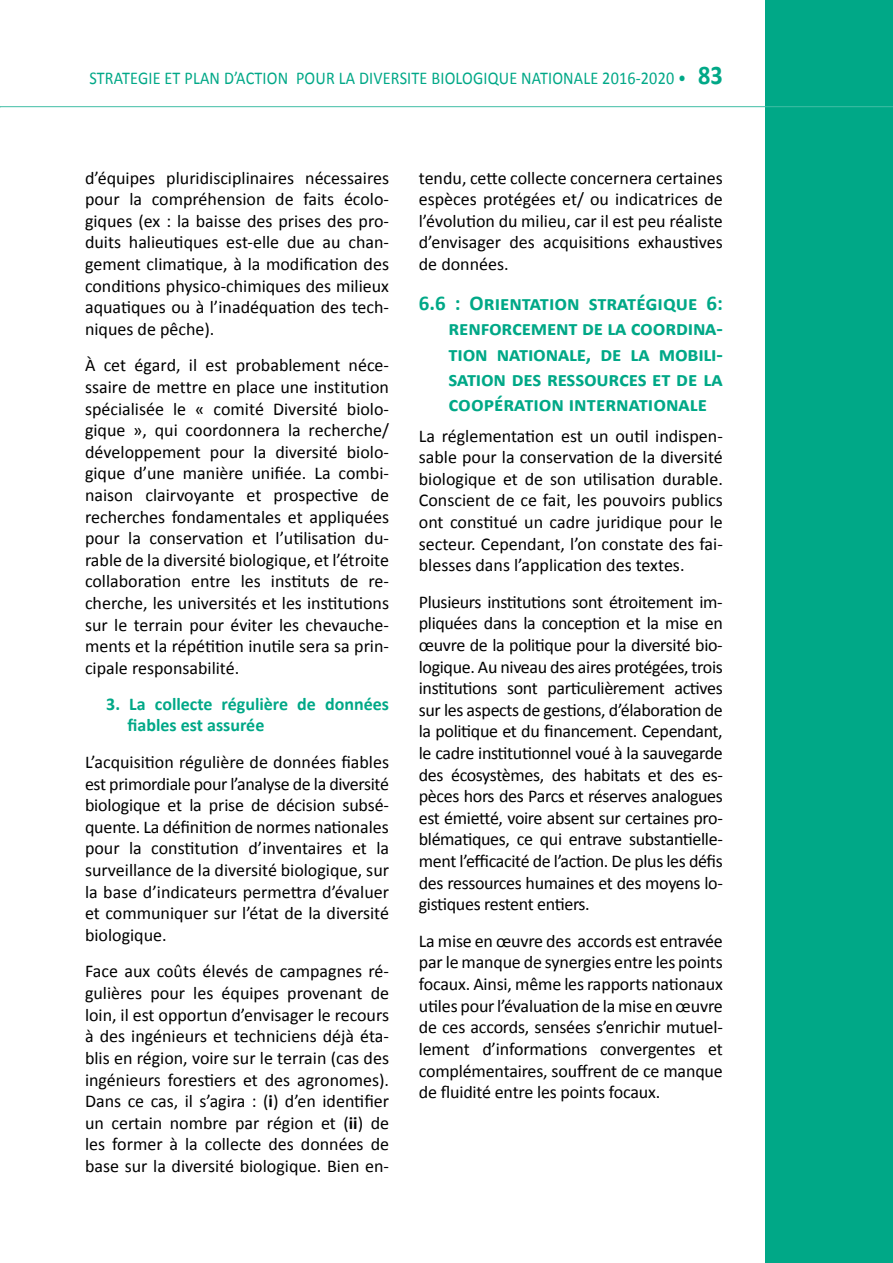
<style>
.page{position:relative;width:893px;height:1263px;background:#fff}
.page>*{position:absolute;margin:0;border:0;box-sizing:border-box;transform-origin:0 0}
.t1{font:700 21px/25.2px "Calibri";color:#00a887;text-align:justify}
.t2{font:18px/21.6px "Calibri";color:#000;text-align:justify}
.t3{font:18px "Calibri";letter-spacing:.01em;color:#00a887;scale:.9 1}
.t4{font:700 18px/21.6px "Calibri";color:#00a887}
.s1{font-weight:700;font-size:27px}
.s2{font-weight:700}
</style>
<div class="page">
<div style="left:765px;top:0;width:128px;height:1263px;background:#00a887"></div>
<hr style="left:0;top:106px;width:893px;height:1px;background:#40bea5">
<p class="t3" style="left:89px;top:67px;width:705px">STRATEGIE ET PLAN D’ACTION POUR LA DIVERSITE BIOLOGIQUE NATIONALE 2016-2020 • <span class="s1">83</span></p>
<p class="t2" style="left:85px;top:167px;width:306px">d’équipes pluridisciplinaires nécessaires pour la compréhension de faits écolo&shy;giques (ex : la baisse des prises des pro&shy;duits halieutiques est-elle due au chan&shy;gement climatique, à la modification des conditions physico-chimiques des milieux aquatiques ou à l’inadéquation des tech&shy;niques de pêche).</p>
<p class="t2" style="left:85px;top:355px;width:306px">À cet égard, il est probablement néce&shy;ssaire de mettre en place une institution spécialisée le « comité Diversité biolo&shy;gique », qui coordonnera la recherche/ développement pour la diversité biolo&shy;gique d’une manière unifiée. La combi&shy;naison clairvoyante et prospective de recherches fondamentales et appliquées pour la conservation et l’utilisation du&shy;rable de la diversité biologique, et l’étroite collaboration entre les instituts de re&shy;cherche, les universités et les institutions sur le terrain pour éviter les chevauche&shy;ments et la répétition inutile sera sa prin&shy;cipale responsabilité.</p>
<p class="t4" style="left:128px;top:693px;width:263px;text-indent:-21px">3. La collecte régulière de données fiables est assurée</p>
<p class="t2" style="left:85px;top:751px;width:306px">L’acquisition régulière de données fiables est primordiale pour l’analyse de la diversité biologique et la prise de décision subsé&shy;quente. La définition de normes nationales pour la constitution d’inventaires et la surveillance de la diversité biologique, sur la base d’indicateurs permettra d’évaluer et communiquer sur l’état de la diversité biologique.</p>
<p class="t2" style="left:85px;top:961px;width:306px">Face aux coûts élevés de campagnes ré&shy;gulières pour les équipes provenant de loin, il est opportun d’envisager le recours à des ingénieurs et techniciens déjà éta&shy;blis en région, voire sur le terrain (cas des ingénieurs forestiers et des agronomes).<br>Dans ce cas, il s’agira : (<span class="s2">i</span>) d’en identifier un certain nombre par région et (<span class="s2">ii</span>) de les former à la collecte des données de base sur la diversité biologique. Bien en-</p>
<p class="t2" style="left:419px;top:167px;width:306px">tendu, cette collecte concernera certaines espèces protégées et/ ou indicatrices de l’évolution du milieu, car il est peu réaliste d’envisager des acquisitions exhaustives de données.</p>
<p class="t1" style="left:449px;top:291px;width:276px;text-indent:-30px">6.6 : Orientation stratégique 6: renforcement de la coordina&shy;tion nationale, de la mobili&shy;sation des ressources et de la coopération internationale</p>
<p class="t2" style="left:419px;top:425px;width:306px">La réglementation est un outil indispen&shy;sable pour la conservation de la diversité biologique et de son utilisation durable.<br>Conscient de ce fait, les pouvoirs publics ont constitué un cadre juridique pour le secteur. Cependant, l’on constate des fai&shy;blesses dans l’application des textes.</p>
<p class="t2" style="left:419px;top:591px;width:306px">Plusieurs institutions sont étroitement im&shy;pliquées dans la conception et la mise en œuvre de la politique pour la diversité bio&shy;logique. Au niveau des aires protégées, trois institutions sont particulièrement actives sur les aspects de gestions, d’élaboration de la politique et du financement. Cependant, le cadre institutionnel voué à la sauvegarde des écosystèmes, des habitats et des es&shy;pèces hors des Parcs et réserves analogues est émietté, voire absent sur certaines pro&shy;blématiques, ce qui entrave substantielle&shy;ment l’efficacité de l’action. De plus les défis des ressources humaines et des moyens lo&shy;gistiques restent entiers.</p>
<p class="t2" style="left:419px;top:930px;width:305px">La mise en œuvre des accords est entravée par le manque de synergies entre les points focaux. Ainsi, même les rapports nationaux utiles pour l’évaluation de la mise en œuvre de ces accords, sensées s’enrichir mutuel&shy;lement d’informations convergentes et complémentaires, souffrent de ce manque de fluidité entre les points focaux.</p>
</div>
